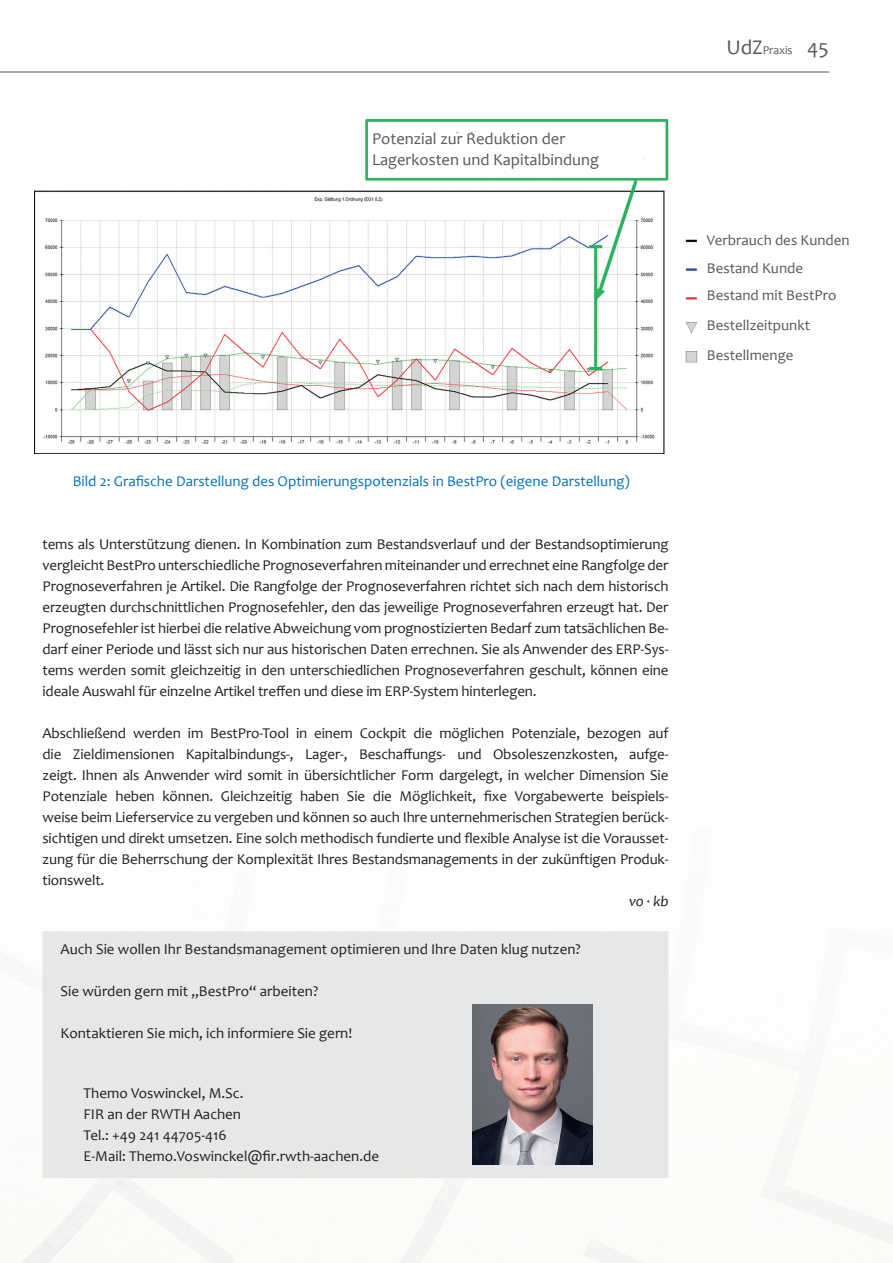
<style>
.page{position:relative;width:893px;height:1263px;background:#fff}
.page>*{position:absolute;margin:0;border:0;box-sizing:border-box;transform-origin:0 0}
.t1{font:16.5px/21px "Candara";color:#57585a}
.t2{font:15px/21px "Candara";color:#231f20;text-align:justify}
.t3{font:15px "Candara";color:#0072bc}
.t4{font:15px/30px "Candara";color:#57585a}
.t5{font:italic 15px "Candara";color:#231f20}
.t6{font:12px "Candara";letter-spacing:-.01em;color:#57585a}
.s1{font-size:21px}
</style>
<div class="page">
<hr style="left:0;top:72px;width:829px;height:1px;background:#57585a">
<div style="left:43px;top:931px;width:625px;height:247px;background:#e6e7e9"></div>
<img style="left:472px;top:1004px;width:120px;height:161px">
<img style="left:34px;top:119px;width:635px;height:335px">
<img style="left:685px;top:239px;width:13px;height:124px">
<p class="t1" style="left:372px;top:128px;width:228px">Potenzial zur Reduktion der<br>Lagerkosten und Kapitalbindung</p>
<p class="t6" style="left:726px;top:42px;width:104px"><span class="s1">UdZ</span>Praxis <span class="s1">45</span></p>
<p class="t4" style="left:707px;top:225px;width:144px;line-height:28.5px">Verbrauch des Kunden<br>Bestand Kunde</p>
<p class="t4" style="left:707px;top:280px;width:131px">Bestand mit BestPro<br>Bestellzeitpunkt<br>Bestellmenge</p>
<p class="t3" style="left:73px;top:472px;width:559px">Bild 2: Grafische Darstellung des Optimierungspotenzials in BestPro (eigene Darstellung)</p>
<p class="t2" style="left:43px;top:534px;width:628px">tems als Unterstützung dienen. In Kombination zum Bestandsverlauf und der Bestandsoptimierung vergleicht BestPro unterschiedliche Prognoseverfahren miteinander und errechnet eine Rangfolge der Prognoseverfahren je Artikel. Die Rangfolge der Prognoseverfahren richtet sich nach dem historisch erzeugten durchschnittlichen Prognosefehler, den das jeweilige Prognoseverfahren erzeugt hat. Der Prognosefehler ist hierbei die relative Abweichung vom prognostizierten Bedarf zum tatsächlichen Be&shy;darf einer Periode und lässt sich nur aus historischen Daten errechnen. Sie als Anwender des ERP-Sys&shy;tems werden somit gleichzeitig in den unterschiedlichen Prognoseverfahren geschult, können eine ideale Auswahl für einzelne Artikel treffen und diese im ERP-System hinterlegen.</p>
<p class="t2" style="left:43px;top:723px;width:627px">Abschließend werden im BestPro-Tool in einem Cockpit die möglichen Potenziale, bezogen auf die Zieldimensionen Kapitalbindungs-, Lager-, Beschaffungs- und Obsoleszenzkosten, aufge&shy;zeigt. Ihnen als Anwender wird somit in übersichtlicher Form dargelegt, in welcher Dimension Sie Potenziale heben können. Gleichzeitig haben Sie die Möglichkeit, fixe Vorgabewerte beispiels&shy;weise beim Lieferservice zu vergeben und können so auch Ihre unternehmerischen Strategien berück&shy;sichtigen und direkt umsetzen. Eine solch methodisch fundierte und flexible Analyse ist die Vorausset&shy;zung für die Beherrschung der Komplexität Ihres Bestandsmanagements in der zukünftigen Produk&shy;tionswelt.</p>
<p class="t5" style="left:629px;top:892px;width:41px">vo · kb</p>
<p class="t2" style="left:61px;top:939px;width:522px">Auch Sie wollen Ihr Bestandsmanagement optimieren und Ihre Daten klug nutzen?</p>
<p class="t2" style="left:61px;top:981px;width:259px">Sie würden gern mit „BestPro“ arbeiten?</p>
<p class="t2" style="left:61px;top:1023px;width:293px">Kontaktieren Sie mich, ich informiere Sie gern!</p>
<p class="t2" style="left:84px;top:1083px;width:297px;text-align:left">Themo Voswinckel, M.Sc.<br>FIR an der RWTH Aachen<br>Tel.: +49 241 44705-416<br>E-Mail: Themo.Voswinckel@fir.rwth-aachen.de</p>
</div>
